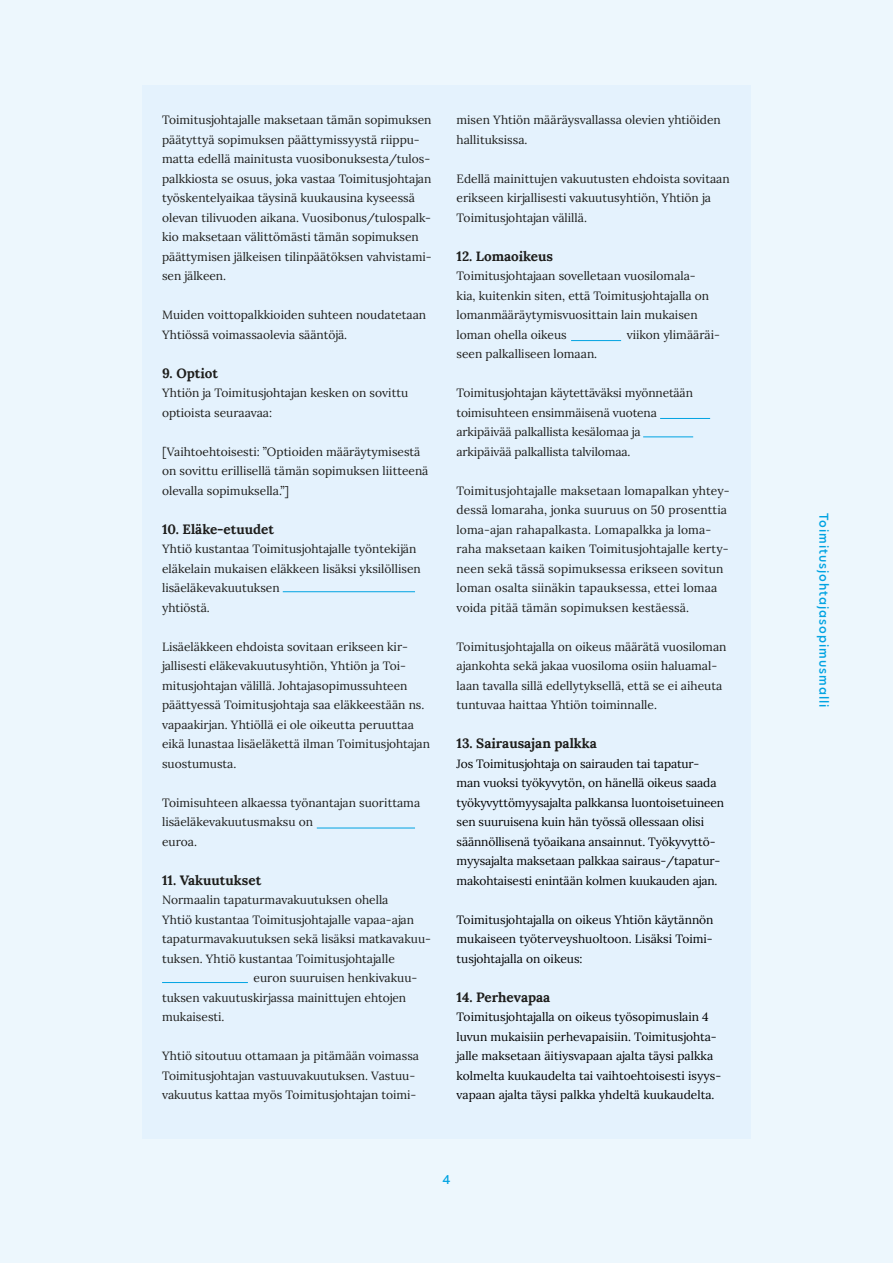
<style>
.page{position:relative;width:893px;height:1263px;background:#edf7fd}
.page>*{position:absolute;margin:0;border:0;box-sizing:border-box;transform-origin:0 0}
.Ala_ala_otsikko{font:700 13.5px "Lora";color:#1d1d1b}
.leipis_no_indent{font:12px/19.5px "Lora";color:#1d1d1b}
.leipis_no_indent-2{font:12px/19.5px "Lora";letter-spacing:-.01em;color:#000}
.t1{font:500 12px "Hero New";letter-spacing:.08em;color:#00a3e2}
</style>
<div class="page">
<div style="left:142px;top:85px;width:608px;height:1053px;background:#e4f2fd"></div>
<hr style="left:283px;top:591px;width:132px;height:1px;background:#00a3e2">
<hr style="left:317px;top:828px;width:98px;height:1px;background:#00a3e2">
<hr style="left:660px;top:418px;width:50px;height:1px;background:#00a3e2">
<hr style="left:571px;top:340px;width:50px;height:1px;background:#00a3e2">
<hr style="left:643px;top:436px;width:50px;height:1px;background:#00a3e2">
<hr style="left:162px;top:982px;width:86px;height:1px;background:#00a3e2">
<p class="leipis_no_indent" style="left:162px;top:109px;width:271px">Toimitusjohtajalle maksetaan tämän sopimuksen päätyttyä sopimuksen päättymissyystä riippu&shy;matta edellä mainitusta vuosibonuksesta/tulos&shy;palkkiosta se osuus, joka vastaa Toimitusjohtajan työskentelyaikaa täysinä kuukausina kyseessä olevan tilivuoden aikana. Vuosibonus/tulospalk&shy;kio maksetaan välittömästi tämän sopimuksen päättymisen jälkeisen tilinpäätöksen vahvistami&shy;sen jälkeen.</p>
<p class="leipis_no_indent" style="left:162px;top:304px;width:266px">Muiden voittopalkkioiden suhteen noudatetaan<br>Yhtiössä voimassaolevia sääntöjä.</p>
<p class="Ala_ala_otsikko" style="left:162px;top:361px;width:57px">9. Optiot</p>
<p class="leipis_no_indent" style="left:162px;top:382px;width:248px">Yhtiön ja Toimitusjohtajan kesken on sovittu optioista seuraavaa:</p>
<p class="leipis_no_indent" style="left:162px;top:441px;width:268px">[Vaihtoehtoisesti: ”Optioiden määräytymisestä on sovittu erillisellä tämän sopimuksen liitteenä olevalla sopimuksella.”]</p>
<p class="Ala_ala_otsikko" style="left:162px;top:517px;width:113px">10. Eläke-etuudet</p>
<p class="leipis_no_indent" style="left:162px;top:538px;width:260px">Yhtiö kustantaa Toimitusjohtajalle työntekijän eläkelain mukaisen eläkkeen lisäksi yksilöllisen lisäeläkevakuutuksen</p>
<p class="leipis_no_indent" style="left:162px;top:597px;width:49px">yhtiöstä.</p>
<p class="leipis_no_indent" style="left:162px;top:636px;width:269px">Lisäeläkkeen ehdoista sovitaan erikseen kir&shy;jallisesti eläkevakuutusyhtiön, Yhtiön ja Toi&shy;mitusjohtajan välillä. Johtajasopimussuhteen päättyessä Toimitusjohtaja saa eläkkeestään ns. vapaakirjan. Yhtiöllä ei ole oikeutta peruuttaa eikä lunastaa lisäeläkettä ilman Toimitusjohtajan suostumusta.</p>
<p class="leipis_no_indent" style="left:162px;top:792px;width:260px">Toimisuhteen alkaessa työnantajan suorittama lisäeläkevakuutusmaksu on<br>euroa.</p>
<p class="Ala_ala_otsikko" style="left:162px;top:868px;width:101px">11. Vakuutukset</p>
<p class="leipis_no_indent" style="left:162px;top:889px;width:270px">Normaalin tapaturmavakuutuksen ohella<br>Yhtiö kustantaa Toimitusjohtajalle vapaa-ajan tapaturmavakuutuksen sekä lisäksi matkavakuu&shy;tuksen. Yhtiö kustantaa Toimitusjohtajalle</p>
<p class="leipis_no_indent" style="left:162px;top:967px;width:257px;text-indent:92px">euron suuruisen henkivakuu&shy;tuksen vakuutuskirjassa mainittujen ehtojen mukaisesti.</p>
<p class="leipis_no_indent" style="left:162px;top:1045px;width:259px">Yhtiö sitoutuu ottamaan ja pitämään voimassa<br>Toimitusjohtajan vastuuvakuutuksen. Vastuu&shy;vakuutus kattaa myös Toimitusjohtajan toimi-</p>
<p class="leipis_no_indent" style="left:457px;top:109px;width:266px">misen Yhtiön määräysvallassa olevien yhtiöiden hallituksissa.</p>
<p class="leipis_no_indent" style="left:457px;top:168px;width:275px">Edellä mainittujen vakuutusten ehdoista sovitaan erikseen kirjallisesti vakuutusyhtiön, Yhtiön ja<br>Toimitusjohtajan välillä.</p>
<p class="Ala_ala_otsikko" style="left:457px;top:244px;width:98px">12. Lomaoikeus</p>
<p class="leipis_no_indent" style="left:457px;top:265px;width:254px">Toimitusjohtajaan sovelletaan vuosilomala&shy;kia, kuitenkin siten, että Toimitusjohtajalla on lomanmääräytymisvuosittain lain mukaisen loman ohella oikeus</p>
<p class="leipis_no_indent" style="left:627px;top:324px;width:95px">viikon ylimääräi-</p>
<p class="leipis_no_indent" style="left:457px;top:343px;width:142px">seen palkalliseen lomaan.</p>
<p class="leipis_no_indent" style="left:457px;top:382px;width:238px">Toimitusjohtajan käytettäväksi myönnetään toimisuhteen ensimmäisenä vuotena</p>
<p class="leipis_no_indent" style="left:457px;top:421px;width:185px">arkipäivää palkallista kesälomaa ja</p>
<p class="leipis_no_indent" style="left:457px;top:441px;width:175px">arkipäivää palkallista talvilomaa.</p>
<p class="leipis_no_indent" style="left:457px;top:480px;width:275px">Toimitusjohtajalle maksetaan lomapalkan yhtey&shy;dessä lomaraha, jonka suuruus on 50 prosenttia loma-ajan rahapalkasta. Lomapalkka ja loma&shy;raha maksetaan kaiken Toimitusjohtajalle kerty&shy;neen sekä tässä sopimuksessa erikseen sovitun loman osalta siinäkin tapauksessa, ettei lomaa voida pitää tämän sopimuksen kestäessä.</p>
<p class="leipis_no_indent" style="left:457px;top:636px;width:271px">Toimitusjohtajalla on oikeus määrätä vuosiloman ajankohta sekä jakaa vuosiloma osiin haluamal&shy;laan tavalla sillä edellytyksellä, että se ei aiheuta tuntuvaa haittaa Yhtiön toiminnalle.</p>
<p class="Ala_ala_otsikko" style="left:457px;top:732px;width:142px">13. Sairausajan palkka</p>
<p class="leipis_no_indent-2" style="left:457px;top:753px;width:269px">Jos Toimitusjohtaja on sairauden tai tapatur&shy;man vuoksi työkyvytön, on hänellä oikeus saada työkyvyttömyysajalta palkkansa luontoisetuineen sen suuruisena kuin hän työssä ollessaan olisi säännöllisenä työaikana ansainnut. Työkyvyttö&shy;myysajalta maksetaan palkkaa sairaus-/tapatur&shy;makohtaisesti enintään kolmen kuukauden ajan.</p>
<p class="leipis_no_indent-2" style="left:457px;top:909px;width:259px;text-align:justify">Toimitusjohtajalla on oikeus Yhtiön käytännön mukaiseen työterveyshuoltoon. Lisäksi Toimi&shy;tusjohtajalla on oikeus:</p>
<p class="Ala_ala_otsikko" style="left:457px;top:985px;width:95px">14. Perhevapaa</p>
<p class="leipis_no_indent-2" style="left:457px;top:1006px;width:266px">Toimitusjohtajalla on oikeus työsopimuslain 4 luvun mukaisiin perhevapaisiin. Toimitusjohta&shy;jalle maksetaan äitiysvapaan ajalta täysi palkka kolmelta kuukaudelta tai vaihtoehtoisesti isyys&shy;vapaan ajalta täysi palkka yhdeltä kuukaudelta.</p>
<p class="t1" style="left:442px;top:1172px;width:10px">4</p>
<p class="t1" style="left:832px;top:513px;width:196px;rotate:90deg">Toimitusjohtajasopimusmalli</p>
</div>
